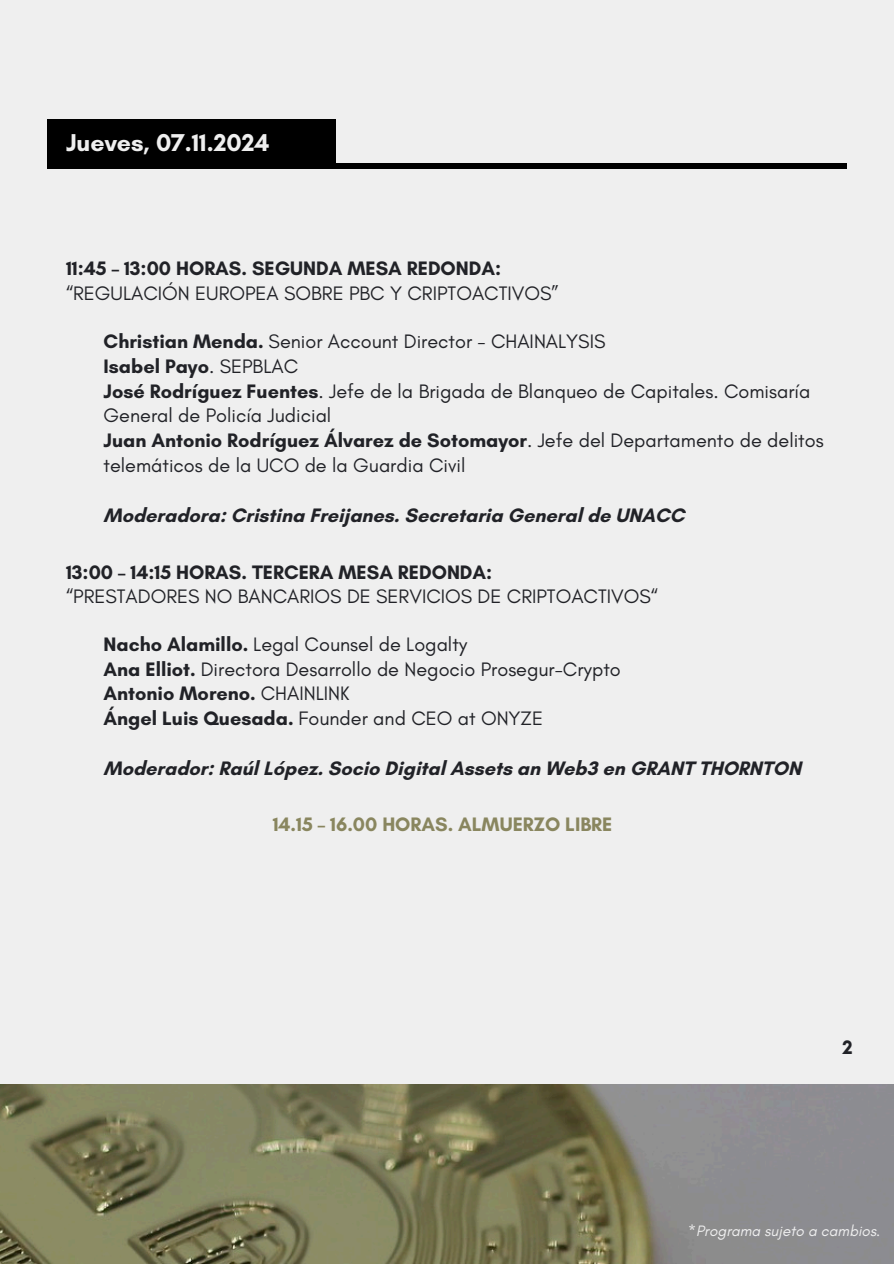
<style>
.page{position:relative;width:894px;height:1264px;background:#fff}
.page>*{position:absolute;margin:0;border:0;box-sizing:border-box;transform-origin:0 0}
.t1{font:700 24.75px "Glacial Indifference";color:#efefef}
.t2{font:19.8px/24.8px "Glacial Indifference";color:#212227}
.t3{font:700 19.8px "Glacial Indifference";color:#212227}
.t4{font:700 19.8px "Glacial Indifference";color:#89865f}
.t5{font:italic 15.3px "Glacial Indifference";color:#efefef}
.s1{font-weight:700}
</style>
<div class="page">
<div style="left:0;top:0;width:893px;height:1263px;background:#efefef"></div>
<div style="left:48px;top:163px;width:798px;height:6px;background:#000"></div>
<div style="left:48px;top:119px;width:287px;height:50px;background:#000"></div>
<img style="left:0;top:1084px;width:893px;height:179px">
<h3 class="t1" style="left:66px;top:128px;width:205px">Jueves, 07.11.2024</h3>
<h5 class="t2" style="left:66px;top:255px;width:494px"><span class="s1">11:45 – 13:00 HORAS. SEGUNDA MESA REDONDA: </span>“REGULACIÓN EUROPEA SOBRE PBC Y CRIPTOACTIVOS”</h5>
<h5 class="t2" style="left:104px;top:329px;width:721px"><span class="s1">Christian Menda.</span> Senior Account Director - CHAINALYSIS<br><span class="s1">Isabel Payo</span>. SEPBLAC<br><span class="s1">José Rodríguez Fuentes</span>. Jefe de la Brigada de Blanqueo de Capitales. Comisaría General de Policía Judicial<br><span class="s1">Juan Antonio Rodríguez Álvarez de Sotomayor</span>. Jefe del Departamento de delitos telemáticos de la UCO de la Guardia Civil</h5>
<h4 class="t3" style="left:104px;top:502px;width:582px">Moderadora: Cristina Freijanes. Secretaria General de UNACC</h4>
<h2 class="t2" style="left:66px;top:559px;width:593px"><span class="s1">13:00 – 14:15 HORAS. TERCERA MESA REDONDA:<br></span>“PRESTADORES NO BANCARIOS DE SERVICIOS DE CRIPTOACTIVOS“</h2>
<p class="t2" style="left:104px;top:631px;width:518px"><span class="s1">Nacho Alamillo.</span> Legal Counsel de Logalty<br><span class="s1">Ana Elliot.</span> Directora Desarrollo de Negocio Prosegur-Crypto <span class="s1">Antonio Moreno.</span> CHAINLINK<br><span class="s1">Ángel Luis Quesada.</span> Founder and CEO at ONYZE</p>
<p class="t3" style="left:104px;top:755px;width:698px">Moderador: Raúl López. Socio Digital Assets an Web3 en GRANT THORNTON</p>
<p class="t4" style="left:272px;top:812px;width:341px">14.15 – 16.00 HORAS. ALMUERZO LIBRE</p>
<h4 class="t3" style="left:842px;top:1034px;width:12px">2</h4>
<h5 class="t5" style="left:687px;top:1221px;width:194px">*Programa sujeto a cambios.</h5>
</div>
